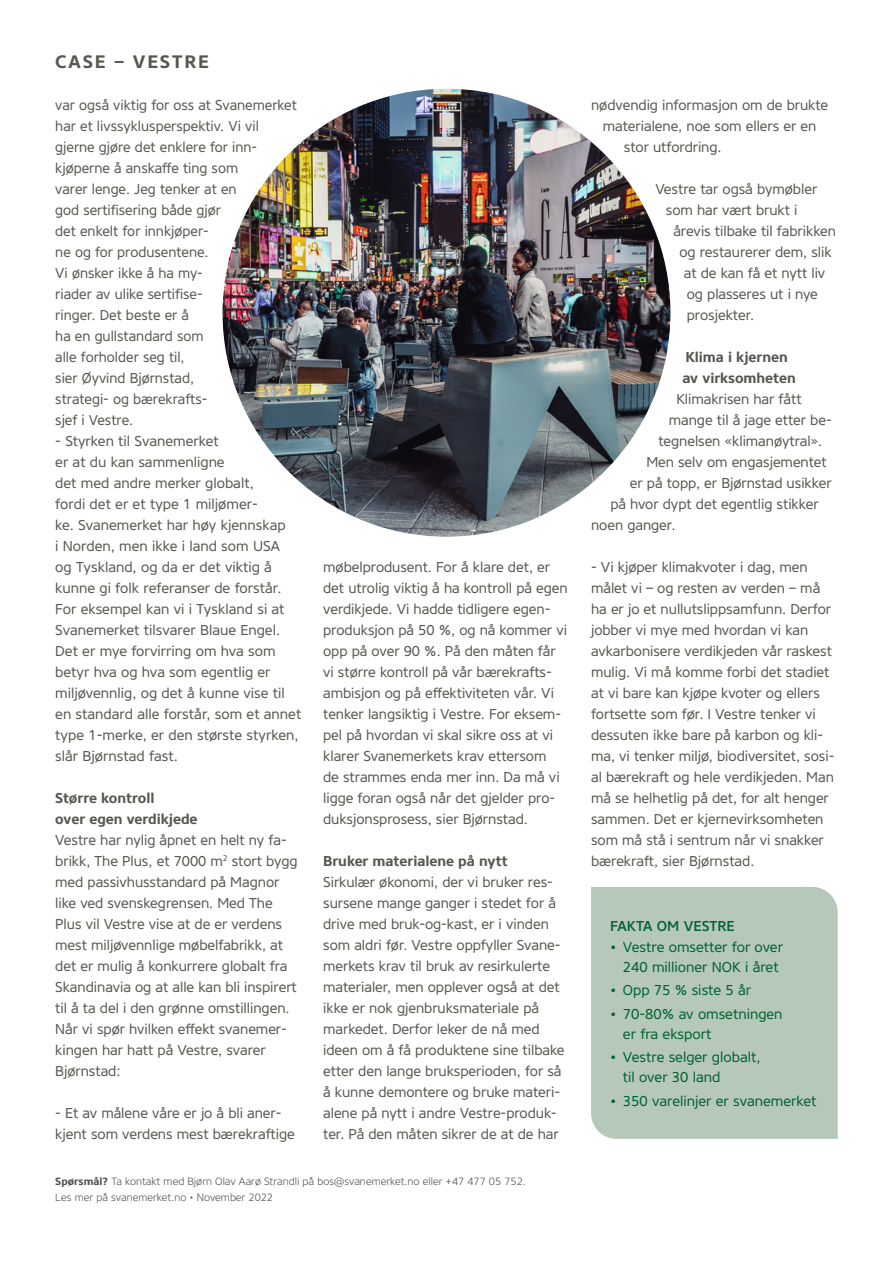
<style>
.page{position:relative;width:893px;height:1263px;background:#fff}
.page>*{position:absolute;margin:0;border:0;box-sizing:border-box;transform-origin:0 0}
.t1{font:700 18px "Core Sans NR65";letter-spacing:.1em;color:#565850}
.t2{font:14.25px/21px "Core Sans NR45";letter-spacing:-.005em;color:#565850}
.t3{font:14.25px/19.5px "Core Sans NR45";color:#006130}
.t4{font:700 14.25px/21px "Core Sans NR65";letter-spacing:-.005em;color:#565850}
.t5{font:500 14.25px "Core Sans NR55";color:#006130}
.t6{font:300 10.5px/15.8px "Core Sans NR35";color:#4e4e4d}
.s1{color:#575a52}
.s2{font-family:"Core Sans NR65";font-weight:700}
</style>
<div class="page">
<div style="left:591px;top:887px;width:247px;height:252px;background:#b6c8ba"></div>
<img style="left:223px;top:89px;width:447px;height:448px;border-radius:224px">
<p class="t1" style="left:55px;top:50px;width:155px"><span class="s1">CASE –</span> VESTRE</p>
<p class="t2" style="left:55px;top:94px;width:243px">var også viktig for oss at Svanemerket har et livssyklusperspektiv. Vi vil gjerne gjøre det enklere for inn&shy;kjøperne å anskaffe ting som<br>varer lenge. Jeg tenker at en<br>god sertifisering både gjør<br>det enkelt for innkjøper-<br>ne og for produsentene.<br>Vi ønsker ikke å ha my-<br>riader av ulike sertifise-<br>ringer. Det beste er å<br>ha en gullstandard som<br>alle forholder seg til,<br>sier Øyvind Bjørnstad,<br>strategi- og bærekrafts-<br>sjef i Vestre.</p>
<p class="t2" style="left:55px;top:430px;width:248px">- Styrken til Svanemerket<br>er at du kan sammenligne<br>det med andre merker globalt,<br>fordi det er et type 1 miljømer-<br>ke. Svanemerket har høy kjennskap<br>i Norden, men ikke i land som USA<br>og Tyskland, og da er det viktig å kunne gi folk referanser de forstår.<br>For eksempel kan vi i Tyskland si at<br>Svanemerket tilsvarer Blaue Engel.<br>Det er mye forvirring om hva som betyr hva og hva som egentlig er miljøvennlig, og det å kunne vise til en standard alle forstår, som et annet type 1-merke, er den største styrken, slår Bjørnstad fast.</p>
<p class="t4" style="left:55px;top:787px;width:144px">Større kontroll<br>over egen verdikjede</p>
<p class="t2" style="left:55px;top:829px;width:244px">Vestre har nylig åpnet en helt ny fa&shy;brikk, The Plus, et 7000 m<sup>2</sup> stort bygg med passivhusstandard på Magnor like ved svenskegrensen. Med The Plus vil Vestre vise at de er verdens mest miljøvennlige møbelfabrikk, at det er mulig å konkurrere globalt fra Skandinavia og at alle kan bli inspirert til å ta del i den grønne omstillingen.<br>Når vi spør hvilken effekt svanemer&shy;kingen har hatt på Vestre, svarer Bjørnstad:</p>
<p class="t2" style="left:55px;top:1102px;width:241px">- Et av målene våre er jo å bli aner&shy;kjent som verdens mest bærekraftige</p>
<p class="t2" style="left:323px;top:556px;width:246px">møbelprodusent. For å klare det, er det utrolig viktig å ha kontroll på egen verdikjede. Vi hadde tidligere egen&shy;produksjon på 50 %, og nå kommer vi opp på over 90 %. På den måten får vi større kontroll på vår bærekrafts&shy;ambisjon og på effektiviteten vår. Vi tenker langsiktig i Vestre. For eksem&shy;pel på hvordan vi skal sikre oss at vi klarer Svanemerkets krav ettersom<br>de strammes enda mer inn. Da må vi ligge foran også når det gjelder pro&shy;duksjonsprosess, sier Bjørnstad.</p>
<p class="t4" style="left:323px;top:850px;width:186px">Bruker materialene på nytt</p>
<p class="t2" style="left:323px;top:871px;width:243px">Sirkulær økonomi, der vi bruker res&shy;sursene mange ganger i stedet for å drive med bruk-og-kast, er i vinden som aldri før. Vestre oppfyller Svane&shy;merkets krav til bruk av resirkulerte materialer, men opplever også at det ikke er nok gjenbruksmateriale på markedet. Derfor leker de nå med ideen om å få produktene sine tilbake etter den lange bruksperioden, for så å kunne demontere og bruke materi&shy;alene på nytt i andre Vestre-produk&shy;ter. På den måten sikrer de at de har</p>
<p class="t6" style="left:55px;top:1173px;width:472px"><span class="s2">Spørsmål?</span> Ta kontakt med Bjørn Olav Aarø Strandli på bos@svanemerket.no eller +47 477 05 752.<br>Les mer på svanemerket.no • November 2022</p>
<p class="t2" style="left:591px;top:95px;width:239px">nødvendig informasjon om de brukte</p>
<p class="t2" style="left:603px;top:116px;width:215px">materialene, noe som ellers er en</p>
<p class="t2" style="left:624px;top:137px;width:99px">stor utfordring.</p>
<p class="t2" style="left:655px;top:179px;width:163px">Vestre tar også bymøbler</p>
<p class="t2" style="left:666px;top:200px;width:133px">som har vært brukt i</p>
<p class="t2" style="left:673px;top:221px;width:164px">årevis tilbake til fabrikken</p>
<p class="t2" style="left:679px;top:242px;width:154px">og restaurerer dem, slik</p>
<p class="t2" style="left:684px;top:263px;width:143px">at de kan få et nytt liv</p>
<p class="t2" style="left:687px;top:284px;width:133px">og plasseres ut i nye</p>
<p class="t2" style="left:687px;top:305px;width:69px">prosjekter.</p>
<p class="t4" style="left:682px;top:347px;width:115px">Klima i kjernen av virksomheten</p>
<p class="t2" style="left:676px;top:389px;width:127px">Klimakrisen har fått</p>
<p class="t2" style="left:669px;top:410px;width:164px">mange til å jage etter be-</p>
<p class="t2" style="left:658px;top:431px;width:166px">tegnelsen «klimanøytral».</p>
<p class="t2" style="left:646px;top:452px;width:182px">Men selv om engasjementet</p>
<p class="t2" style="left:630px;top:473px;width:203px">er på topp, er Bjørnstad usikker</p>
<p class="t2" style="left:610px;top:494px;width:210px">på hvor dypt det egentlig stikker</p>
<p class="t2" style="left:591px;top:515px;width:86px">noen ganger.</p>
<p class="t2" style="left:591px;top:557px;width:245px">- Vi kjøper klimakvoter i dag, men målet vi – og resten av verden – må ha er jo et nullutslippsamfunn. Derfor jobber vi mye med hvordan vi kan avkarbonisere verdikjeden vår raskest mulig. Vi må komme forbi det stadiet at vi bare kan kjøpe kvoter og ellers fortsette som før. I Vestre tenker vi dessuten ikke bare på karbon og kli&shy;ma, vi tenker miljø, biodiversitet, sosi&shy;al bærekraft og hele verdikjeden. Man må se helhetlig på det, for alt henger sammen. Det er kjernevirksomheten som må stå i sentrum når vi snakker bærekraft, sier Bjørnstad.</p>
<p class="t5" style="left:610px;top:916px;width:126px">FAKTA OM VESTRE</p>
<p class="t3" style="left:610px;top:937px;width:174px;text-align:center">• Vestre omsetter for over<br>240 millioner NOK i året</p>
<p class="t3" style="left:610px;top:981px;width:142px">• Opp 75 % siste 5 år</p>
<p class="t3" style="left:623px;top:1004px;width:161px;text-indent:-13px">• 70-80% av omsetningen er fra eksport</p>
<p class="t3" style="left:623px;top:1048px;width:139px;text-indent:-13px">• Vestre selger globalt, til over 30 land</p>
<p class="t3" style="left:610px;top:1091px;width:208px">• 350 varelinjer er svanemerket</p>
</div>
